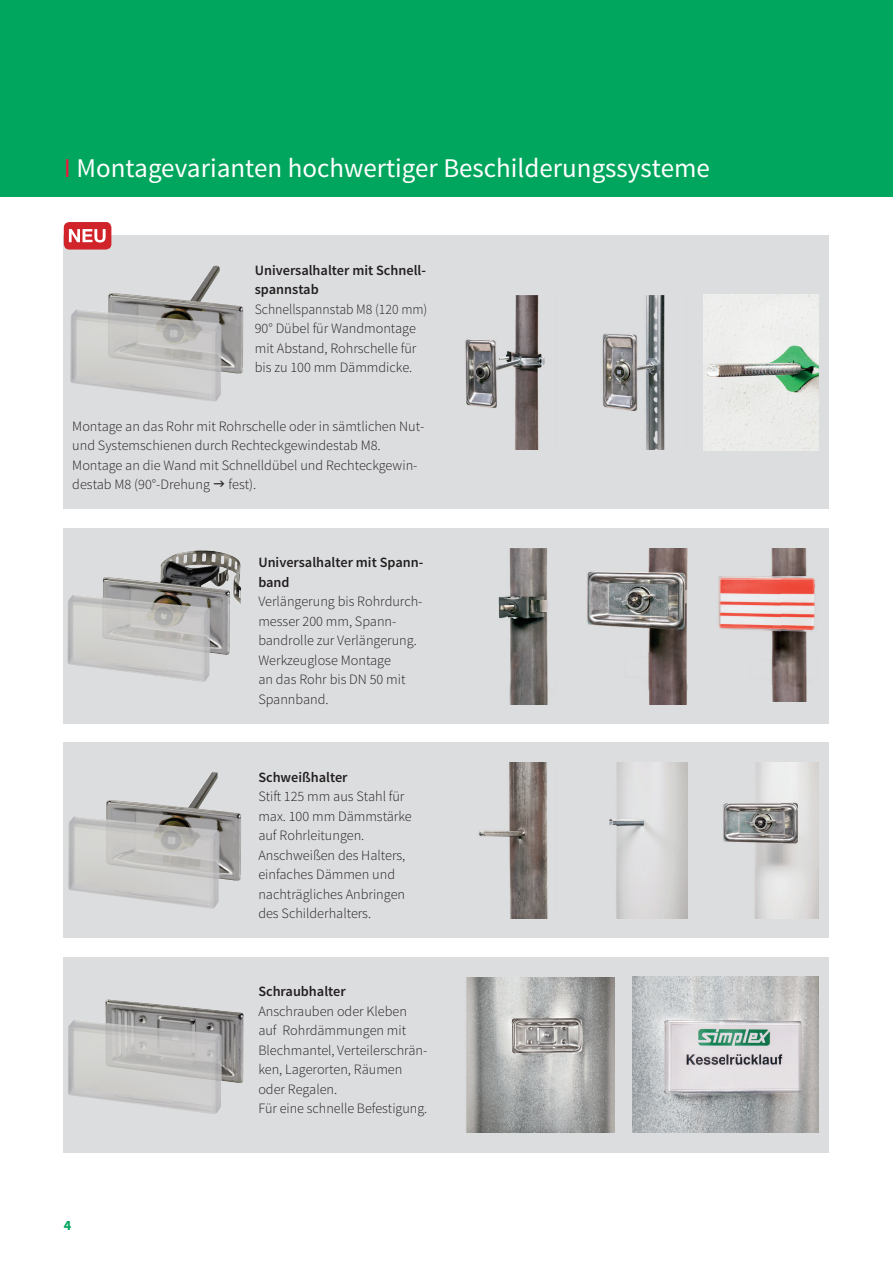
<style>
.page{position:relative;width:893px;height:1263px;background:#fff}
.page>*{position:absolute;margin:0;border:0;box-sizing:border-box;transform-origin:0 0}
.t1{font:27px "Source Sans Pro";color:#fff}
.t2{font:300 14.25px/19.5px "Source Sans Pro";color:#231f20}
.t3{font:300 14.25px/19.5px "Source Sans Pro";color:#231f20;scale:.96 1}
.t4{font:600 14.25px/19.5px "Source Sans Pro";color:#231f20}
.t5{font:700 14.25px "Source Sans Pro";color:#00a65d}
.s1{color:#ed1a3a}
</style>
<div class="page">
<div style="left:64px;top:957px;width:765px;height:195px;background:#dcdddf"></div>
<div style="left:64px;top:743px;width:765px;height:195px;background:#dcdddf"></div>
<div style="left:64px;top:528px;width:765px;height:195px;background:#dcdddf"></div>
<div style="left:64px;top:236px;width:765px;height:273px;background:#dcdddf"></div>
<div style="left:0;top:0;width:893px;height:196px;background:#00a65d"></div>
<img style="left:602px;top:295px;width:63px;height:154px">
<img style="left:703px;top:294px;width:116px;height:156px">
<img style="left:465px;top:295px;width:80px;height:154px">
<img style="left:498px;top:548px;width:50px;height:156px">
<img style="left:587px;top:548px;width:100px;height:156px">
<img style="left:478px;top:762px;width:70px;height:156px">
<img style="left:718px;top:548px;width:98px;height:153px">
<img style="left:609px;top:762px;width:78px;height:156px">
<img style="left:723px;top:762px;width:96px;height:156px">
<img style="left:466px;top:977px;width:149px;height:156px">
<img style="left:632px;top:977px;width:187px;height:156px">
<img style="left:68px;top:550px;width:173px;height:132px">
<img style="left:68px;top:999px;width:176px;height:115px">
<img style="left:68px;top:772px;width:173px;height:137px">
<div style="left:65px;top:223px;width:46px;height:26px;background:#d1232a;border-radius:5px"></div>
<div style="left:64px;top:222px;width:47px;height:28px;border:2px solid #d1232a;border-radius:5px"></div>
<svg style="left:69px;top:229px;width:37px;height:13px"></svg>
<img style="left:70px;top:267px;width:173px;height:135px">
<svg style="left:213px;top:265px;width:10px;height:3px"></svg>
<h1 class="t1" style="left:64px;top:152px;width:648px"><span class="s1">I</span> Montagevarianten hochwertiger Beschilderungssysteme</h1>
<p class="t4" style="left:255px;top:261px;width:173px">Universalhalter mit Schnell&shy;spannstab</p>
<p class="t3" style="left:255px;top:299px;width:181px">Schnellspannstab M8 (120 mm)<br>90° Dübel für Wandmontage mit Abstand, Rohrschelle für bis zu 100 mm Dämmdicke.</p>
<p class="t2" style="left:72px;top:416px;width:353px">Montage an das Rohr mit Rohrschelle oder in sämtlichen Nut&shy;und Systemschienen durch Rechteckgewindestab M8.<br>Montage an die Wand mit Schnelldübel und Rechteckgewin&shy;destab M8 (90°-Drehung</p>
<p class="t2" style="left:229px;top:475px;width:29px">fest).</p>
<p class="t4" style="left:258px;top:553px;width:167px">Universalhalter mit Spann&shy;band</p>
<p class="t2" style="left:258px;top:592px;width:166px">Verlängerung bis Rohrdurch&shy;messer 200 mm, Spann&shy;bandrolle zur Verlängerung.<br>Werkzeuglose Montage<br>an das Rohr bis DN 50 mit<br>Spannband.</p>
<p class="t4" style="left:258px;top:768px;width:91px">Schweißhalter</p>
<p class="t2" style="left:258px;top:787px;width:155px">Stift 125 mm aus Stahl für max. 100 mm Dämmstärke auf Rohrleitungen.<br>Anschweißen des Halters, einfaches Dämmen und nachträgliches Anbringen des Schilderhalters.</p>
<p class="t5" style="left:64px;top:1216px;width:9px">4</p>
<p class="t4" style="left:258px;top:982px;width:89px">Schraubhalter</p>
<p class="t2" style="left:258px;top:1001px;width:171px">Anschrauben oder Kleben auf Rohrdämmungen mit<br>Blechmantel, Verteilerschrän&shy;ken, Lagerorten, Räumen oder Regalen.<br>Für eine schnelle Befestigung.</p>
</div>
